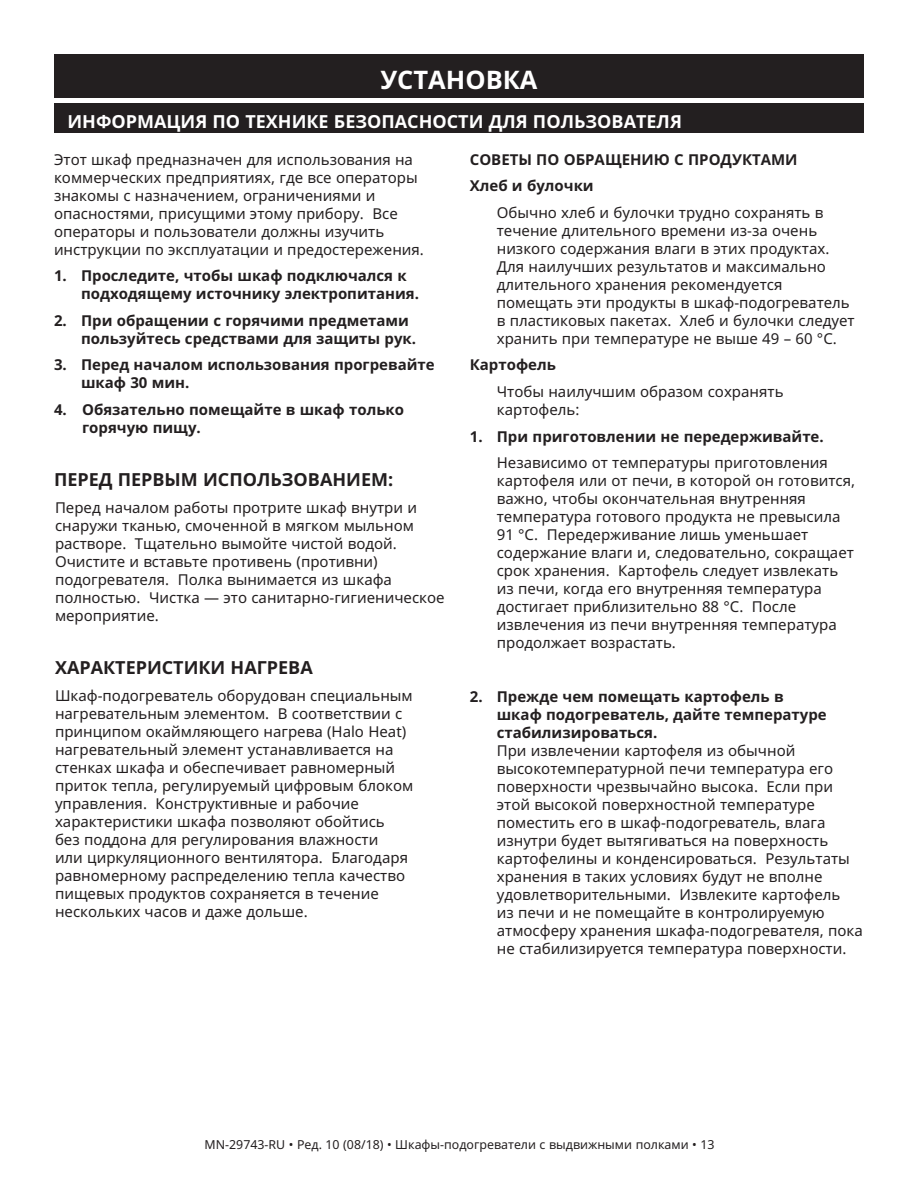
<style>
.page{position:relative;width:918px;height:1188px;background:#fff}
.page>*{position:absolute;margin:0;border:0;box-sizing:border-box;transform-origin:0 0}
.t1{font:700 25.5px "Noto Sans UI";color:#fff}
.t2{font:700 18px "Noto Sans UI";color:#231f20}
.t3{font:700 18px "Noto Sans UI";color:#fff}
.t4{font:15px/18px "Noto Sans UI";color:#231f20}
.t5{font:700 15px/18px "Noto Sans UI";color:#231f20}
.t6{font:12.3px "Noto Sans UI";color:#231f20}
</style>
<div class="page">
<div style="left:54px;top:104px;width:810px;height:29px;background:#231f20"></div>
<div style="left:54px;top:54px;width:810px;height:43px;background:#231f20"></div>
<h1 class="t1" style="left:380px;top:62px;width:159px">УСТАНОВКА</h1>
<p class="t3" style="left:68px;top:109px;width:616px">ИНФОРМАЦИЯ ПО ТЕХНИКЕ БЕЗОПАСНОСТИ ДЛЯ ПОЛЬЗОВАТЕЛЯ</p>
<p class="t4" style="left:54px;top:150px;width:369px">Этот шкаф предназначен для использования на коммерческих предприятиях, где все операторы знакомы с назначением, ограничениями и опасностями, присущими этому прибору. Все операторы и пользователи должны изучить инструкции по эксплуатации и предостережения.</p>
<p class="t5" style="left:81px;top:266px;width:340px;text-indent:-27px">1. Проследите, чтобы шкаф подключался к подходящему источнику электропитания.</p>
<p class="t5" style="left:81px;top:311px;width:337px;text-indent:-27px">2. При обращении с горячими предметами пользуйтесь средствами для защиты рук.</p>
<p class="t5" style="left:81px;top:356px;width:355px;text-indent:-27px">3. Перед началом использования прогревайте шкаф 30 мин.</p>
<p class="t5" style="left:82px;top:400px;width:324px;text-indent:-28px">4. Обязательно помещайте в шкаф только горячую пищу.</p>
<p class="t2" style="left:54px;top:467px;width:341px">ПЕРЕД ПЕРВЫМ ИСПОЛЬЗОВАНИЕМ:</p>
<p class="t4" style="left:55px;top:498px;width:391px">Перед началом работы протрите шкаф внутри и снаружи тканью, смоченной в мягком мыльном растворе. Тщательно вымойте чистой водой.<br>Очистите и вставьте противень (противни) подогревателя. Полка вынимается из шкафа полностью. Чистка — это санитарно-гигиеническое мероприятие.</p>
<p class="t2" style="left:55px;top:655px;width:259px">ХАРАКТЕРИСТИКИ НАГРЕВА</p>
<p class="t4" style="left:55px;top:686px;width:360px">Шкаф-подогреватель оборудован специальным нагревательным элементом. В соответствии с принципом окаймляющего нагрева (Halo Heat) нагревательный элемент устанавливается на стенках шкафа и обеспечивает равномерный приток тепла, регулируемый цифровым блоком управления. Конструктивные и рабочие характеристики шкафа позволяют обойтись без поддона для регулирования влажности<br>или циркуляционного вентилятора. Благодаря равномерному распределению тепла качество пищевых продуктов сохраняется в течение нескольких часов и даже дольше.</p>
<p class="t5" style="left:470px;top:145px;width:329px;line-height:26.7px">СОВЕТЫ ПО ОБРАЩЕНИЮ С ПРОДУКТАМИ<br>Хлеб и булочки</p>
<p class="t4" style="left:497px;top:203px;width:360px">Обычно хлеб и булочки трудно сохранять в течение длительного времени из-за очень низкого содержания влаги в этих продуктах.<br>Для наилучших результатов и максимально длительного хранения рекомендуется помещать эти продукты в шкаф-подогреватель в пластиковых пакетах. Хлеб и булочки следует хранить при температуре не выше 49 – 60 °C.</p>
<p class="t5" style="left:470px;top:356px;width:88px">Картофель</p>
<p class="t4" style="left:497px;top:382px;width:288px">Чтобы наилучшим образом сохранять картофель:</p>
<p class="t5" style="left:470px;top:427px;width:356px">1. При приготовлении не передерживайте.</p>
<p class="t4" style="left:497px;top:454px;width:360px">Независимо от температуры приготовления картофеля или от печи, в которой он готовится, важно, чтобы окончательная внутренняя температура готового продукта не превысила 91 °C. Передерживание лишь уменьшает содержание влаги и, следовательно, сокращает срок хранения. Картофель следует извлекать из печи, когда его внутренняя температура достигает приблизительно 88 °C. После извлечения из печи внутренняя температура продолжает возрастать.</p>
<p class="t5" style="left:497px;top:687px;width:331px;text-indent:-27px">2. Прежде чем помещать картофель в шкаф подогреватель, дайте температуре стабилизироваться.</p>
<p class="t4" style="left:497px;top:741px;width:368px">При извлечении картофеля из обычной высокотемпературной печи температура его поверхности чрезвычайно высока. Если при этой высокой поверхностной температуре поместить его в шкаф-подогреватель, влага изнутри будет вытягиваться на поверхность картофелины и конденсироваться. Результаты хранения в таких условиях будут не вполне удовлетворительными. Извлеките картофель<br>из печи и не помещайте в контролируемую атмосферу хранения шкафа-подогревателя, пока не стабилизируется температура поверхности.</p>
<p class="t6" style="left:205px;top:1136px;width:511px">MN-29743-RU • Ред. 10 (08/18) • Шкафы-подогреватели с выдвижными полками • 13</p>
</div>
